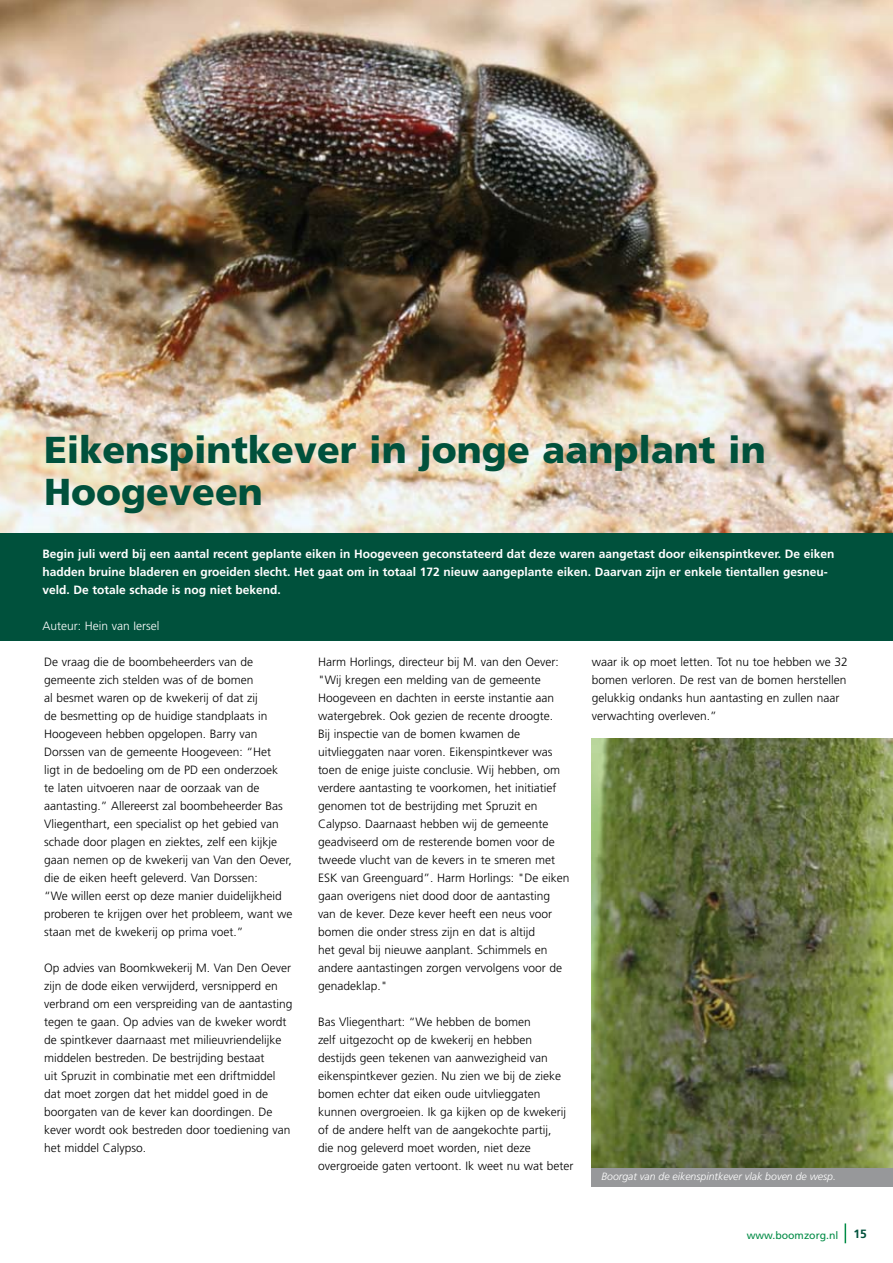
<style>
.page{position:relative;width:893px;height:1263px;background:#fff}
.page>*{position:absolute;margin:0;border:0;box-sizing:border-box;transform-origin:0 0}
.t1{font:900 37.5px/42px "Frutiger";color:#00513c}
.t2{font:300 12px/18px "Frutiger";color:#000}
.t3{font:700 12px/18px "Frutiger";color:#fff}
.t4{font:300 12px "Frutiger";color:#fff}
.t5{font:700 12px "Frutiger";color:#00513c}
.t6{font:italic 300 10.5px "Frutiger";color:#fff}
.t7{font:10.5px "Frutiger";color:#008b45}
</style>
<div class="page">
<svg style="left:845px;top:1223px;width:1px;height:20px"></svg>
<div style="left:0;top:524px;width:893px;height:117px;background:#00513c"></div>
<img style="left:0;top:0;width:893px;height:533px">
<img style="left:592px;top:738px;width:301px;height:430px">
<div style="left:592px;top:1168px;width:301px;height:18px;background:#97989a"></div>
<h1 class="t1" style="left:44px;top:428px;width:723px">Eikenspintkever in jonge aanplant in<br>Hoogeveen</h1>
<p class="t3" style="left:43px;top:545px;width:794px">Begin juli werd bij een aantal recent geplante eiken in Hoogeveen geconstateerd dat deze waren aangetast door eikenspintkever. De eiken hadden bruine bladeren en groeiden slecht. Het gaat om in totaal 172 nieuw aangeplante eiken. Daarvan zijn er enkele tientallen gesneu&shy;veld. De totale schade is nog niet bekend.</p>
<p class="t4" style="left:43px;top:619px;width:119px">Auteur: Hein van Iersel</p>
<p class="t2" style="left:44px;top:653px;width:250px">De vraag die de boombeheerders van de gemeente zich stelden was of de bomen<br>al besmet waren op de kwekerij of dat zij<br>de besmetting op de huidige standplaats in Hoogeveen hebben opgelopen. Barry van Dorssen van de gemeente Hoogeveen: “Het<br>ligt in de bedoeling om de PD een onderzoek<br>te laten uitvoeren naar de oorzaak van de aantasting.” Allereerst zal boombeheerder Bas Vliegenthart, een specialist op het gebied van schade door plagen en ziektes, zelf een kijkje gaan nemen op de kwekerij van Van den Oever, die de eiken heeft geleverd. Van Dorssen:<br>“We willen eerst op deze manier duidelijkheid proberen te krijgen over het probleem, want we staan met de kwekerij op prima voet.”</p>
<p class="t2" style="left:44px;top:959px;width:250px">Op advies van Boomkwekerij M. Van Den Oever zijn de dode eiken verwijderd, versnipperd en verbrand om een verspreiding van de aantasting tegen te gaan. Op advies van de kweker wordt de spintkever daarnaast met milieuvriendelijke middelen bestreden. De bestrijding bestaat<br>uit Spruzit in combinatie met een driftmiddel dat moet zorgen dat het middel goed in de boorgaten van de kever kan doordingen. De kever wordt ook bestreden door toediening van het middel Calypso.</p>
<p class="t2" style="left:318px;top:653px;width:253px">Harm Horlings, directeur bij M. van den Oever: "Wij kregen een melding van de gemeente Hoogeveen en dachten in eerste instantie aan watergebrek. Ook gezien de recente droogte.<br>Bij inspectie van de bomen kwamen de uitvlieggaten naar voren. Eikenspintkever was toen de enige juiste conclusie. Wij hebben, om verdere aantasting te voorkomen, het initiatief genomen tot de bestrijding met Spruzit en Calypso. Daarnaast hebben wij de gemeente geadviseerd om de resterende bomen voor de tweede vlucht van de kevers in te smeren met ESK van Greenguard”. Harm Horlings: "De eiken gaan overigens niet dood door de aantasting van de kever. Deze kever heeft een neus voor bomen die onder stress zijn en dat is altijd<br>het geval bij nieuwe aanplant. Schimmels en andere aantastingen zorgen vervolgens voor de genadeklap."</p>
<p class="t2" style="left:318px;top:1013px;width:257px">Bas Vliegenthart: “We hebben de bomen<br>zelf uitgezocht op de kwekerij en hebben<br>destijds geen tekenen van aanwezigheid van eikenspintkever gezien. Nu zien we bij de zieke bomen echter dat eiken oude uitvlieggaten kunnen overgroeien. Ik ga kijken op de kwekerij of de andere helft van de aangekochte partij,<br>die nog geleverd moet worden, niet deze overgroeide gaten vertoont. Ik weet nu wat beter</p>
<p class="t2" style="left:592px;top:653px;width:257px">waar ik op moet letten. Tot nu toe hebben we 32 bomen verloren. De rest van de bomen herstellen gelukkig ondanks hun aantasting en zullen naar verwachting overleven.”</p>
<p class="t6" style="left:601px;top:1170px;width:236px">Boorgat van de eikenspintkever vlak boven de wesp.</p>
<p class="t7" style="left:747px;top:1229px;width:93px">www.boomzorg.nl</p>
<p class="t5" style="left:853px;top:1227px;width:15px">15</p>
</div>
